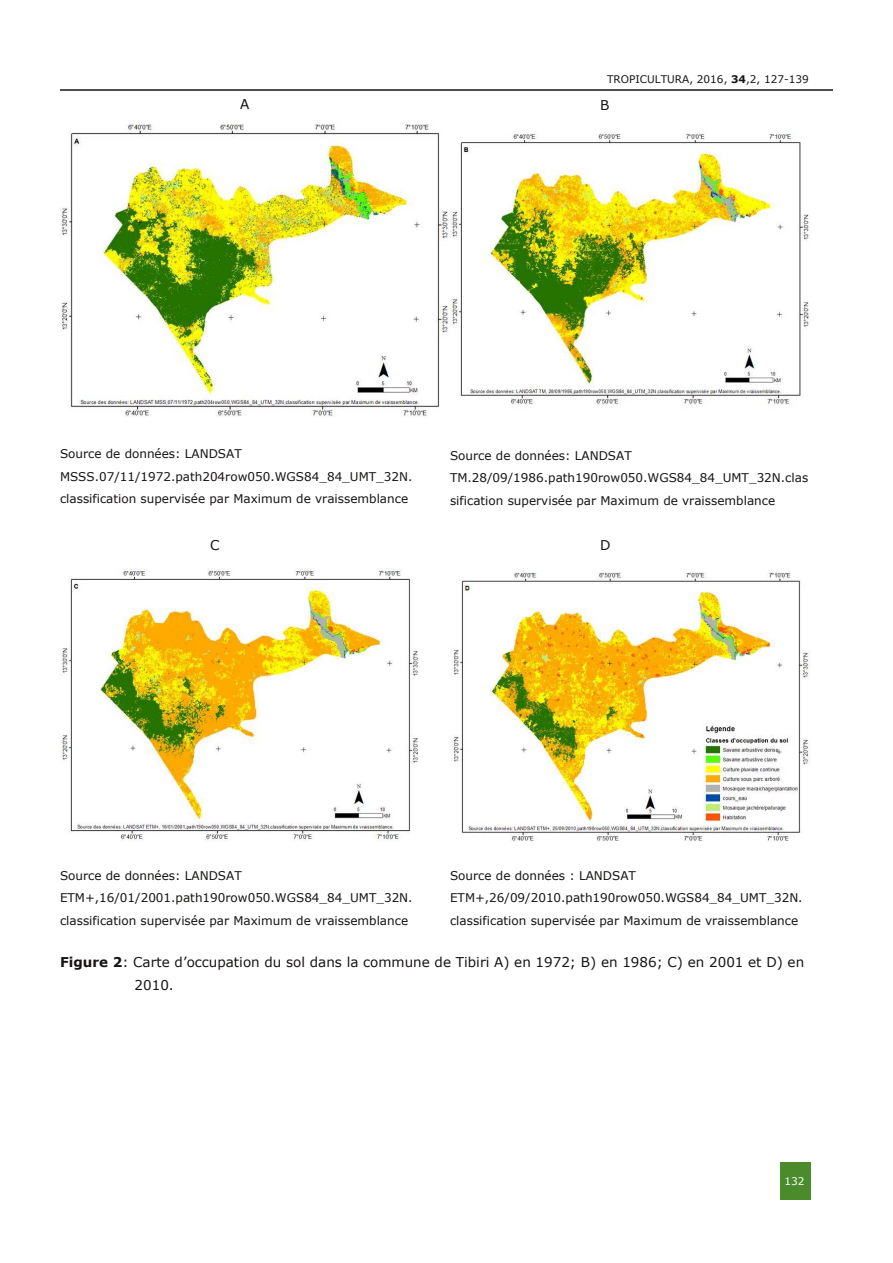
<style>
.page{position:relative;width:893px;height:1263px;background:#fff}
.page>*{position:absolute;margin:0;border:0;box-sizing:border-box;transform-origin:0 0}
.t1{font:13.5px/22.5px "Verdana";color:#161413}
.t2{font:12px/22.5px "Verdana";color:#161413}
.t3{font:10.5px "Verdana";color:#161413}
.t4{font:10.5px "Verdana";color:#fff}
.s1{font-weight:700}
</style>
<div class="page">
<div style="left:780px;top:1163px;width:30px;height:37px;background:#4b8b2b"></div>
<hr style="left:60px;top:90px;width:773px;height:1px;background:#161413">
<img style="left:60px;top:124px;width:388px;height:293px">
<img style="left:450px;top:134px;width:359px;height:271px">
<img style="left:60px;top:568px;width:358px;height:273px">
<img style="left:453px;top:572px;width:357px;height:270px">
<p class="t1" style="left:240px;top:92px;width:11px">A</p>
<p class="t3" style="left:607px;top:72px;width:203px">TROPICULTURA, 2016, <span class="s1">34</span>,2, 127-139</p>
<p class="t1" style="left:600px;top:94px;width:11px">B</p>
<p class="t2" style="left:60px;top:442px;width:354px">Source de données: LANDSAT<br>MSSS.07/11/1972.path204row050.WGS84_84_UMT_32N. classification supervisée par Maximum de vraissemblance</p>
<p class="t2" style="left:450px;top:444px;width:360px">Source de données: LANDSAT<br>TM.28/09/1986.path190row050.WGS84_84_UMT_32N.clas sification supervisée par Maximum de vraissemblance</p>
<p class="t1" style="left:210px;top:533px;width:11px">C</p>
<p class="t1" style="left:600px;top:533px;width:12px">D</p>
<p class="t2" style="left:60px;top:864px;width:354px">Source de données: LANDSAT<br>ETM+,16/01/2001.path190row050.WGS84_84_UMT_32N. classification supervisée par Maximum de vraissemblance</p>
<p class="t2" style="left:450px;top:864px;width:354px">Source de données : LANDSAT<br>ETM+,26/09/2010.path190row050.WGS84_84_UMT_32N. classification supervisée par Maximum de vraissemblance</p>
<p class="t1" style="left:135px;top:951px;width:671px;text-indent:-75px"><span class="s1">Figure 2</span>: Carte d’occupation du sol dans la commune de Tibiri A) en 1972; B) en 1986; C) en 2001 et D) en<br>2010.</p>
<p class="t4" style="left:784px;top:1174px;width:22px">132</p>
</div>
